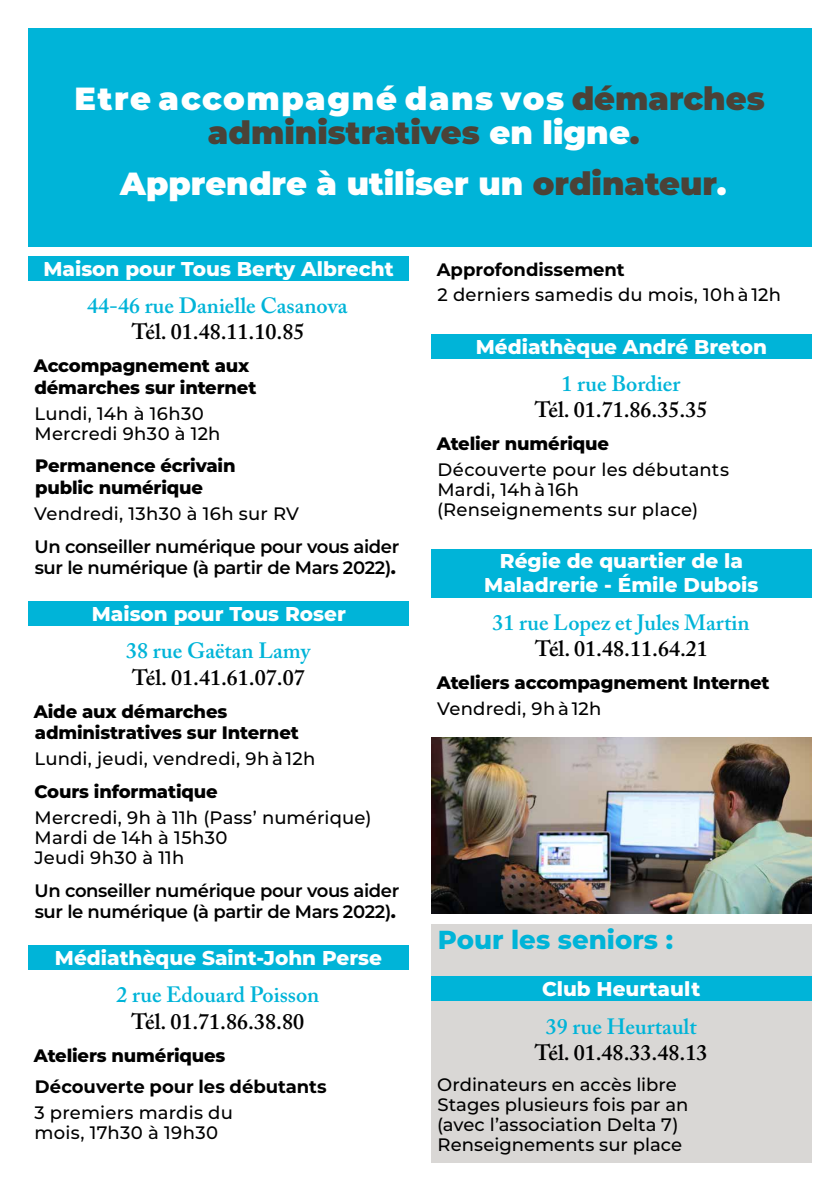
<style>
.page{position:relative;width:840px;height:1191px;background:#fff}
.page>*{position:absolute;margin:0;border:0;box-sizing:border-box;transform-origin:0 0}
.t1{font:900 32px/34px "Montserrat";color:#fff;text-align:center}
.t2{font:800 26px "Montserrat";color:#00b4d8}
.t3{font:600 22px "Adobe Caslon Pro";color:#000}
.t4{font:600 22px "Adobe Caslon Pro";color:#00b4d8}
.t5{font:800 20px/24px "Montserrat";color:#fff;text-align:center}
.t6{font:500 18px/20px "Montserrat";letter-spacing:.01em;color:#000}
.t7{font:800 18px/21.6px "Montserrat";letter-spacing:-.01em;color:#000}
.t8{font:600 18px/21.6px "Montserrat";letter-spacing:-.02em;color:#000}
.t9{font:700 18px "Montserrat";letter-spacing:-.005em;color:#000}
.s1{color:#4b4237}
.s2{font-weight:800}
</style>
<div class="page">
<img style="left:431px;top:737px;width:380px;height:176px">
<div style="left:28px;top:256px;width:380px;height:24px;background:#00b4d8"></div>
<div style="left:28px;top:601px;width:380px;height:25px;background:#00b4d8"></div>
<div style="left:28px;top:945px;width:380px;height:25px;background:#00b4d8"></div>
<div style="left:28px;top:28px;width:783px;height:218px;background:#00b4d8"></div>
<div style="left:431px;top:334px;width:380px;height:24px;background:#00b4d8"></div>
<div style="left:431px;top:549px;width:380px;height:48px;background:#00b4d8"></div>
<div style="left:431px;top:924px;width:380px;height:238px;background:#d9d7d5"></div>
<div style="left:431px;top:976px;width:380px;height:25px;background:#00b4d8"></div>
<h1 class="t1" style="left:74px;top:80px;width:691px">Etre accompagné dans vos <span class="s1">démarches administratives</span> en ligne<span class="s1">.</span></h1>
<h1 class="t1" style="left:120px;top:165px;width:607px">Apprendre à utiliser un <span class="s1">ordinateur</span>.</h1>
<p class="t5" style="left:43px;top:255px;width:351px">Maison pour Tous Berty Albrecht</p>
<p class="t4" style="left:87px;top:292px;width:262px">44-46 rue Danielle Casanova</p>
<p class="t3" style="left:132px;top:319px;width:174px">Tél. 01.48.11.10.85</p>
<p class="t7" style="left:34px;top:354px;width:224px">Accompagnement aux démarches sur internet</p>
<p class="t6" style="left:35px;top:402px;width:187px">Lundi, 14h à 16h30<br>Mercredi 9h30 à 12h</p>
<p class="t7" style="left:35px;top:454px;width:202px">Permanence écrivain public numérique</p>
<p class="t6" style="left:34px;top:502px;width:266px">Vendredi, 13h30 à 16h sur RV</p>
<p class="t8" style="left:35px;top:535px;width:366px">Un conseiller numérique pour vous aider sur le numérique (à partir de Mars 2022)<span class="s2">.</span></p>
<p class="t5" style="left:92px;top:601px;width:255px">Maison pour Tous Roser</p>
<p class="t4" style="left:126px;top:638px;width:185px">38 rue Gaëtan Lamy</p>
<p class="t3" style="left:132px;top:664px;width:174px">Tél. 01.41.61.07.07</p>
<p class="t7" style="left:34px;top:699px;width:266px">Aide aux démarches administratives sur Internet</p>
<p class="t6" style="left:35px;top:748px;width:282px">Lundi, jeudi, vendredi, 9h à 12h</p>
<p class="t7" style="left:34px;top:779px;width:185px">Cours informatique</p>
<p class="t6" style="left:34px;top:806px;width:338px">Mercredi, 9h à 11h (Pass’ numérique)<br>Mardi de 14h à 15h30<br>Jeudi 9h30 à 11h</p>
<p class="t8" style="left:35px;top:878px;width:366px">Un conseiller numérique pour vous aider sur le numérique (à partir de Mars 2022)<span class="s2">.</span></p>
<p class="t5" style="left:55px;top:944px;width:328px">Médiathèque Saint-John Perse</p>
<p class="t4" style="left:116px;top:981px;width:204px">2 rue Edouard Poisson</p>
<p class="t3" style="left:131px;top:1008px;width:174px">Tél. 01.71.86.38.80</p>
<p class="t7" style="left:34px;top:1043px;width:193px">Ateliers numériques</p>
<p class="t9" style="left:35px;top:1074px;width:293px">Découverte pour les débutants</p>
<p class="t6" style="left:34px;top:1101px;width:200px">3 premiers mardis du mois, 17h30 à 19h30</p>
<p class="t9" style="left:436px;top:256px;width:189px">Approfondissement</p>
<p class="t6" style="left:437px;top:284px;width:345px">2 derniers samedis du mois, 10h à 12h</p>
<p class="t5" style="left:475px;top:333px;width:292px">Médiathèque André Breton</p>
<p class="t4" style="left:561px;top:370px;width:120px">1 rue Bordier</p>
<p class="t3" style="left:534px;top:397px;width:174px">Tél. 01.71.86.35.35</p>
<p class="t7" style="left:436px;top:432px;width:174px">Atelier numérique</p>
<p class="t6" style="left:437px;top:459px;width:293px">Découverte pour les débutants<br>Mardi, 14h à 16h (Renseignements sur place)</p>
<p class="t5" style="left:484px;top:548px;width:275px">Régie de quartier de la<br>Maladrerie - Émile Dubois</p>
<p class="t4" style="left:492px;top:609px;width:258px">31 rue Lopez et Jules Martin</p>
<p class="t3" style="left:535px;top:635px;width:174px">Tél. 01.48.11.64.21</p>
<p class="t7" style="left:436px;top:671px;width:334px">Ateliers accompagnement Internet</p>
<p class="t6" style="left:437px;top:697px;width:166px">Vendredi, 9h à 12h</p>
<h2 class="t2" style="left:437px;top:921px;width:236px">Pour les seniors :</h2>
<p class="t5" style="left:541px;top:976px;width:160px">Club Heurtault</p>
<p class="t4" style="left:545px;top:1013px;width:152px">39 rue Heurtault</p>
<p class="t3" style="left:534px;top:1039px;width:174px">Tél. 01.48.33.48.13</p>
<p class="t6" style="left:437px;top:1074px;width:252px">Ordinateurs en accès libre<br>Stages plusieurs fois par an (avec l’association Delta 7)<br>Renseignements sur place</p>
</div>
